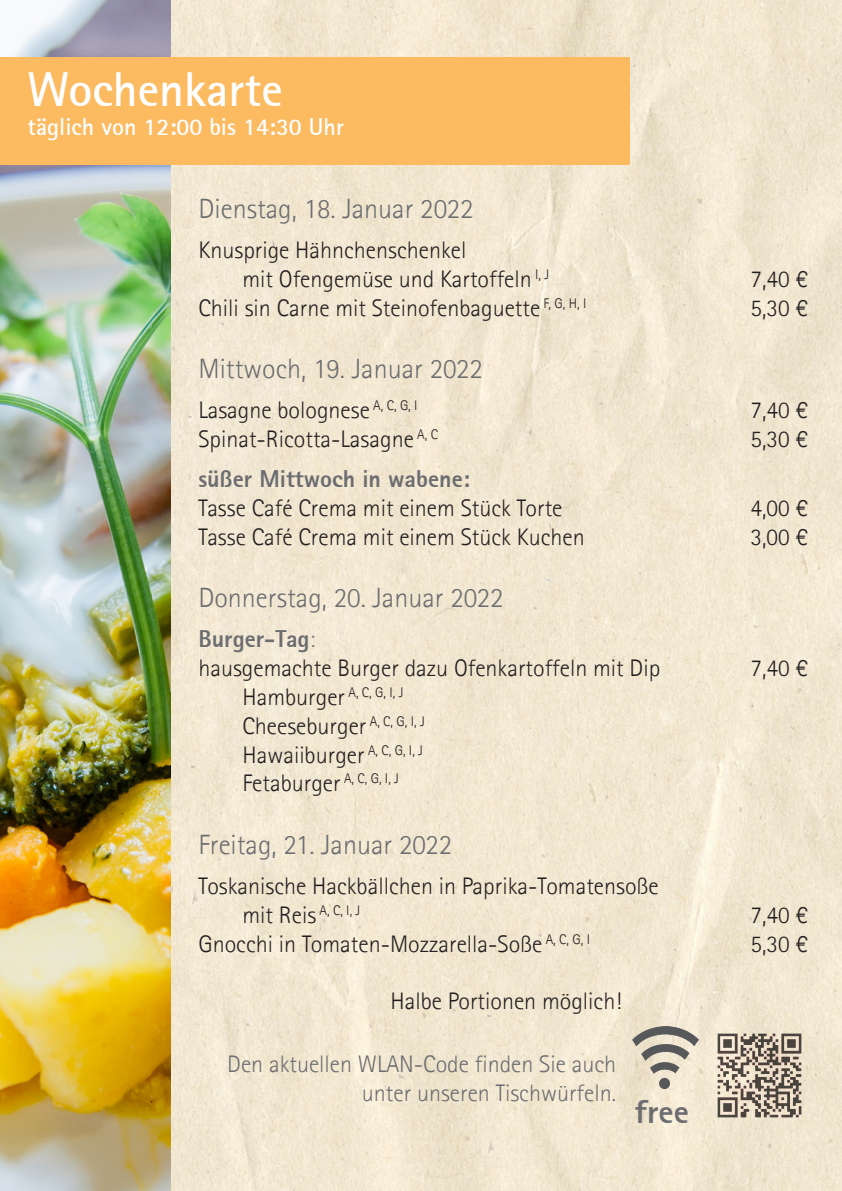
<style>
.page{position:relative;width:842px;height:1191px;background:#fff}
.page>*{position:absolute;margin:0;border:0;box-sizing:border-box;transform-origin:0 0}
.t1{font:700 48px "Rotis Sans Serif";color:#fff}
.t2{font:800 32.8px "Rotis Sans Serif";color:#6c6d70}
.t3{font:300 28px "Agfa Rotis Sans Serif";color:#6c6d70}
.t4{font:300 24px/28.8px "Agfa Rotis Sans Serif";color:#231f20}
.t5{font:300 24px/28.8px "Agfa Rotis Sans Serif";color:#6c6d70;text-align:right}
.t6{font:700 24px "Rotis Sans Serif";color:#fff}
.s1{font-family:"Rotis Sans Serif";font-weight:800;color:#6c6d70}
.s2{color:#6c6d70}
</style>
<div class="page">
<img style="left:170px;top:0;width:672px;height:1191px">
<img style="left:0;top:0;width:170px;height:1191px">
<div style="left:0;top:57px;width:629px;height:107px;background:#fcba61"></div>
<img style="left:706px;top:1021px;width:108px;height:108px">
<img style="left:632px;top:1026px;width:67px;height:62px">
<p class="t1" style="left:28px;top:60px;width:257px">Wochenkarte</p>
<p class="t6" style="left:28px;top:112px;width:318px">täglich von 12:00 bis 14:30 Uhr</p>
<p class="t3" style="left:198px;top:192px;width:277px">Dienstag, 18. Januar 2022</p>
<p class="t4" style="left:242px;top:235px;width:308px;text-indent:-44px">Knusprige Hähnchenschenkel<br>mit Ofengemüse und Kartoffeln <sup>I,</sup> <sup>J</sup></p>
<p class="t4" style="left:750px;top:264px;width:59px">7,40 €</p>
<p class="t4" style="left:198px;top:293px;width:389px">Chili sin Carne mit Steinofenbaguette <sup>F,</sup> <sup>G,</sup> <sup>H,</sup> <sup>I</sup></p>
<p class="t4" style="left:750px;top:293px;width:59px">5,30 €</p>
<p class="t3" style="left:198px;top:352px;width:286px">Mittwoch, 19. Januar 2022</p>
<p class="t4" style="left:198px;top:396px;width:221px">Lasagne bolognese <sup>A,</sup> <sup>C,</sup> <sup>G,</sup> <sup>I</sup></p>
<p class="t4" style="left:750px;top:396px;width:59px">7,40 €</p>
<p class="t4" style="left:198px;top:424px;width:241px">Spinat-Ricotta-Lasagne <sup>A,</sup> <sup>C</sup></p>
<p class="t4" style="left:750px;top:424px;width:59px">5,30 €</p>
<p class="t4" style="left:198px;top:464px;width:366px"><span class="s1">süßer Mittwoch in wabene:<br></span>Tasse Café Crema mit einem Stück Torte</p>
<p class="t4" style="left:750px;top:493px;width:59px">4,00 €</p>
<p class="t4" style="left:198px;top:522px;width:388px">Tasse Café Crema mit einem Stück Kuchen</p>
<p class="t4" style="left:750px;top:522px;width:59px">3,00 €</p>
<p class="t3" style="left:198px;top:581px;width:307px">Donnerstag, 20. Januar 2022</p>
<p class="t4" style="left:198px;top:625px;width:463px"><span class="s1">Burger-Tag</span><span class="s2">:<br></span>hausgemachte Burger dazu Ofenkartoffeln mit Dip</p>
<p class="t4" style="left:750px;top:653px;width:59px">7,40 €</p>
<p class="t4" style="left:242px;top:682px;width:184px">Hamburger <sup>A,</sup> <sup>C,</sup> <sup>G,</sup> <sup>I,</sup> <sup>J<br></sup>Cheeseburger <sup>A,</sup> <sup>C,</sup> <sup>G,</sup> <sup>I,</sup> <sup>J<br></sup>Hawaiiburger <sup>A,</sup> <sup>C,</sup> <sup>G,</sup> <sup>I,</sup> <sup>J<br></sup>Fetaburger <sup>A,</sup> <sup>C,</sup> <sup>G,</sup> <sup>I,</sup> <sup>J</sup></p>
<p class="t3" style="left:198px;top:828px;width:255px">Freitag, 21. Januar 2022</p>
<p class="t4" style="left:242px;top:871px;width:418px;text-indent:-44px">Toskanische Hackbällchen in Paprika-Tomatensoße mit Reis <sup>A,</sup> <sup>C,</sup> <sup>I,</sup> <sup>J</sup></p>
<p class="t4" style="left:750px;top:900px;width:59px">7,40 €</p>
<p class="t4" style="left:198px;top:929px;width:393px">Gnocchi in Tomaten-Mozzarella-Soße <sup>A,</sup> <sup>C,</sup> <sup>G,</sup> <sup>I</sup></p>
<p class="t4" style="left:750px;top:929px;width:59px">5,30 €</p>
<p class="t4" style="left:390px;top:986px;width:233px">Halbe Portionen möglich!</p>
<p class="t5" style="left:227px;top:1049px;width:390px">Den aktuellen WLAN-Code finden Sie auch unter unseren Tischwürfeln.</p>
<p class="t2" style="left:635px;top:1090px;width:55px">free</p>
</div>
